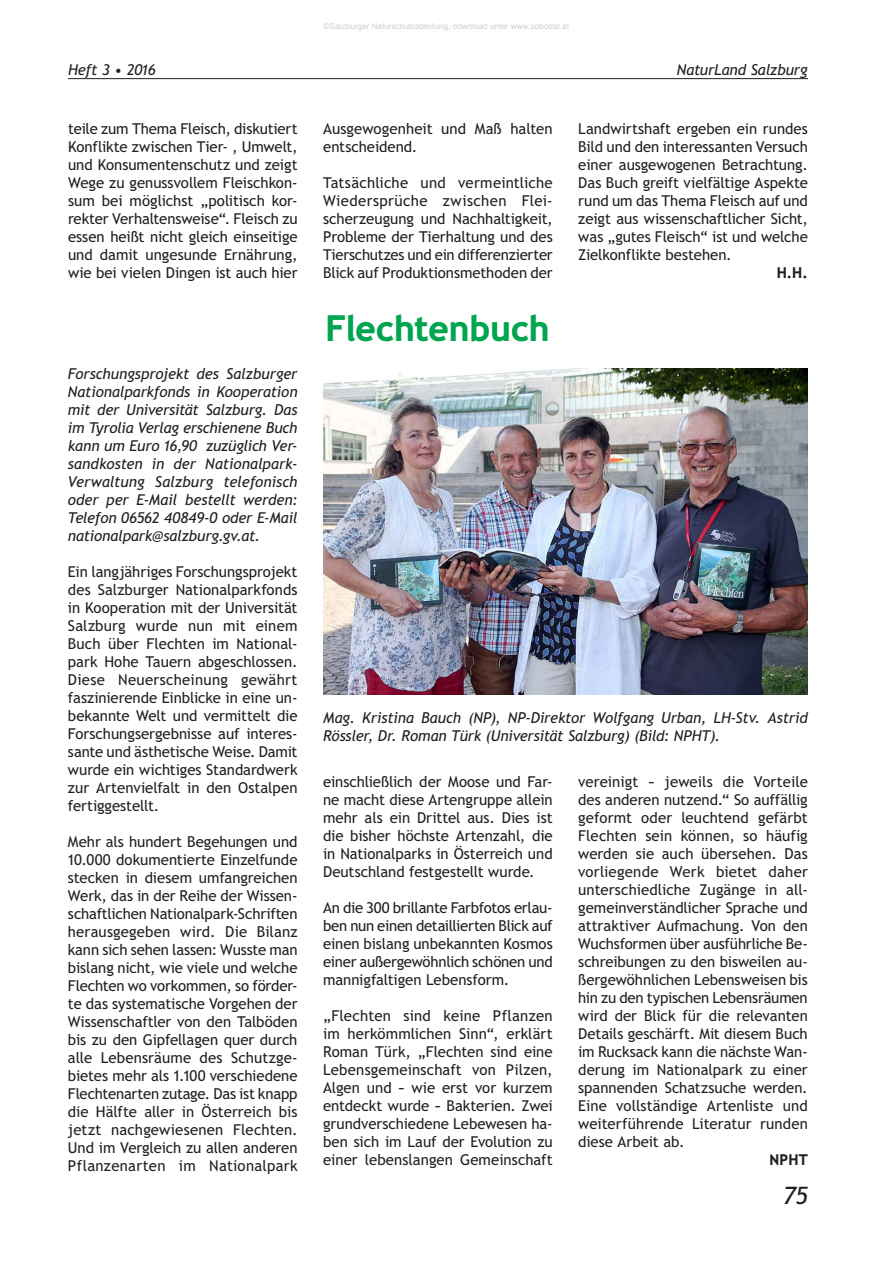
<style>
.page{position:relative;width:893px;height:1263px;background:#fff}
.page>*{position:absolute;margin:0;border:0;box-sizing:border-box;transform-origin:0 0}
.t1{font:900 36px "Trebuchet SBG2";letter-spacing:-.015em;color:#00a54f}
.t2{font:italic 24px "Trebuchet SBG2";color:#231f20}
.t3{font:15px/18px "Trebuchet SBG2";letter-spacing:-.005em;color:#231f20;text-align:justify}
.t4{font:italic 15px/18px "Trebuchet SBG2";letter-spacing:-.01em;color:#231f20;text-align:justify}
.t5{font:900 15px "Trebuchet SBG2";color:#231f20}
.t6{font:8.1px "Arial";color:rgb(0 0 0/.2)}
</style>
<div class="page">
<hr style="left:68px;top:78px;width:740px;height:1px;background:#231f20">
<img style="left:323px;top:368px;width:485px;height:327px">
<p class="t6" style="left:324px;top:21px;width:247px">©Salzburger Naturschutzabteilung, download unter www.zobodat.at</p>
<p class="t4" style="left:68px;top:61px;width:89px">Heft 3 • 2016</p>
<p class="t4" style="left:677px;top:61px;width:132px">NaturLand Salzburg</p>
<p class="t3" style="left:68px;top:120px;width:231px">teile zum Thema Fleisch, diskutiert Konflikte zwischen Tier- , Umwelt, und Konsumentenschutz und zeigt Wege zu genussvollem Fleischkon&shy;sum bei möglichst „politisch kor&shy;rekter Verhaltensweise“. Fleisch zu essen heißt nicht gleich einseitige und damit ungesunde Ernährung, wie bei vielen Dingen ist auch hier</p>
<p class="t3" style="left:323px;top:120px;width:231px">Ausgewogenheit und Maß halten entscheidend.</p>
<p class="t3" style="left:323px;top:174px;width:231px">Tatsächliche und vermeintliche Wiedersprüche zwischen Flei&shy;scherzeugung und Nachhaltigkeit, Probleme der Tierhaltung und des Tierschutzes und ein differenzierter Blick auf Produktionsmethoden der</p>
<h1 class="t1" style="left:326px;top:306px;width:226px">Flechtenbuch</h1>
<p class="t3" style="left:578px;top:120px;width:231px">Landwirtshaft ergeben ein rundes Bild und den interessanten Versuch einer ausgewogenen Betrachtung.<br>Das Buch greift vielfältige Aspekte rund um das Thema Fleisch auf und zeigt aus wissenschaftlicher Sicht, was „gutes Fleisch“ ist und welche Zielkonflikte bestehen.</p>
<p class="t5" style="left:777px;top:263px;width:33px">H.H.</p>
<p class="t4" style="left:68px;top:365px;width:231px">Forschungsprojekt des Salzburger Nationalparkfonds in Kooperation mit der Universität Salzburg. Das im Tyrolia Verlag erschienene Buch kann um Euro 16,90 zuzüglich Ver&shy;sandkosten in der Nationalpark-Verwaltung Salzburg telefonisch oder per E-Mail bestellt werden:<br>Telefon 06562 40849-0 oder E-Mail nationalpark@salzburg.gv.at.</p>
<p class="t3" style="left:68px;top:563px;width:231px">Ein langjähriges Forschungsprojekt des Salzburger Nationalparkfonds in Kooperation mit der Universität Salzburg wurde nun mit einem Buch über Flechten im National&shy;park Hohe Tauern abgeschlossen.<br>Diese Neuerscheinung gewährt faszinierende Einblicke in eine un&shy;bekannte Welt und vermittelt die Forschungsergebnisse auf interes&shy;sante und ästhetische Weise. Damit wurde ein wichtiges Standardwerk zur Artenvielfalt in den Ostalpen fertiggestellt.</p>
<p class="t3" style="left:68px;top:833px;width:231px">Mehr als hundert Begehungen und 10.000 dokumentierte Einzelfunde stecken in diesem umfangreichen Werk, das in der Reihe der Wissen&shy;schaftlichen Nationalpark-Schriften herausgegeben wird. Die Bilanz kann sich sehen lassen: Wusste man bislang nicht, wie viele und welche Flechten wo vorkommen, so förder&shy;te das systematische Vorgehen der Wissenschaftler von den Talböden bis zu den Gipfellagen quer durch alle Lebensräume des Schutzge&shy;bietes mehr als 1.100 verschiedene Flechtenarten zutage. Das ist knapp die Hälfte aller in Österreich bis jetzt nachgewiesenen Flechten.<br>Und im Vergleich zu allen anderen Pflanzenarten im Nationalpark</p>
<p class="t4" style="left:323px;top:709px;width:486px">Mag. Kristina Bauch (NP), NP-Direktor Wolfgang Urban, LH-Stv. Astrid<br>Rössler, Dr. Roman Türk (Universität Salzburg) (Bild: NPHT).</p>
<p class="t3" style="left:578px;top:772px;width:231px">vereinigt – jeweils die Vorteile des anderen nutzend.“ So auffällig geformt oder leuchtend gefärbt Flechten sein können, so häufig werden sie auch übersehen. Das vorliegende Werk bietet daher unterschiedliche Zugänge in all&shy;gemeinverständlicher Sprache und attraktiver Aufmachung. Von den Wuchsformen über ausführliche Be&shy;schreibungen zu den bisweilen au&shy;ßergewöhnlichen Lebensweisen bis hin zu den typischen Lebensräumen wird der Blick für die relevanten Details geschärft. Mit diesem Buch im Rucksack kann die nächste Wan&shy;derung im Nationalpark zu einer spannenden Schatzsuche werden.<br>Eine vollständige Artenliste und weiterführende Literatur runden diese Arbeit ab.</p>
<p class="t5" style="left:770px;top:1150px;width:40px">NPHT</p>
<p class="t3" style="left:323px;top:772px;width:231px">einschließlich der Moose und Far&shy;ne macht diese Artengruppe allein mehr als ein Drittel aus. Dies ist die bisher höchste Artenzahl, die in Nationalparks in Österreich und Deutschland festgestellt wurde.</p>
<p class="t3" style="left:323px;top:898px;width:231px">An die 300 brillante Farbfotos erlau&shy;ben nun einen detaillierten Blick auf einen bislang unbekannten Kosmos einer außergewöhnlich schönen und mannigfaltigen Lebensform.</p>
<p class="t3" style="left:323px;top:1006px;width:231px">„Flechten sind keine Pflanzen im herkömmlichen Sinn“, erklärt Roman Türk, „Flechten sind eine Lebensgemeinschaft von Pilzen, Algen und – wie erst vor kurzem entdeckt wurde – Bakterien. Zwei grundverschiedene Lebewesen ha&shy;ben sich im Lauf der Evolution zu einer lebenslangen Gemeinschaft</p>
<h2 class="t2" style="left:783px;top:1181px;width:26px">75</h2>
</div>
